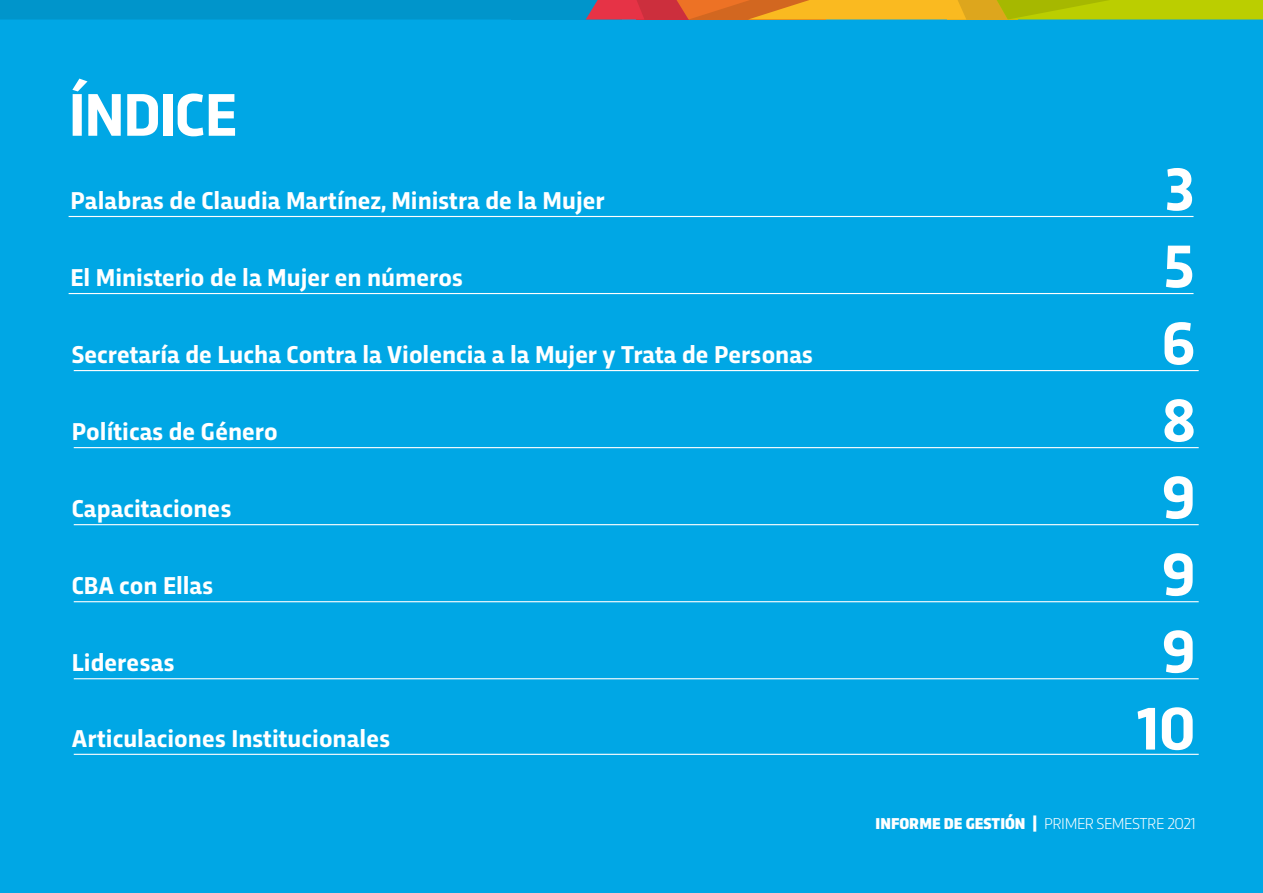
<style>
.page{position:relative;width:1263px;height:893px;background:#00a7e5}
.page>*{position:absolute;margin:0;border:0;box-sizing:border-box;transform-origin:0 0}
.t1{font:700 63px "Trasandina";letter-spacing:-.025em;color:#fff}
.t2{font:700 25.5px "Trasandina";color:#fff}
.t3{font:300 16.5px "Trasandina";letter-spacing:-.025em;color:#fff}
.s1{font-weight:900}
</style>
<div class="page">
<hr style="left:74px;top:447px;width:1125px;height:1px;background:#fff">
<hr style="left:74px;top:601px;width:1125px;height:1px;background:#fff">
<hr style="left:74px;top:678px;width:1125px;height:1px;background:#fff">
<hr style="left:74px;top:524px;width:1125px;height:1px;background:#fff">
<hr style="left:74px;top:370px;width:1125px;height:1px;background:#fff">
<hr style="left:74px;top:754px;width:1125px;height:1px;background:#fff">
<hr style="left:69px;top:216px;width:1124px;height:1px;background:#fff">
<hr style="left:69px;top:293px;width:1124px;height:1px;background:#fff">
<div style="left:947px;top:0;width:71px;height:20px;background:#dda61d"></div>
<div style="left:636px;top:0;width:52px;height:20px;background:#cc2f3d"></div>
<div style="left:511px;top:0;width:111px;height:20px;background:#0095cb"></div>
<div style="left:0;top:0;width:511px;height:20px;background:#0095cb"></div>
<svg style="left:586px;top:0;width:58px;height:20px"></svg>
<svg style="left:677px;top:0;width:289px;height:20px;background:#eb9c23"></svg>
<svg style="left:997px;top:0;width:266px;height:20px;background:#b3c705"></svg>
<h1 class="t1" style="left:69px;top:68px;width:170px">ÍNDICE</h1>
<p class="t2" style="left:71px;top:181px;width:535px">Palabras de Claudia Martínez, Ministra de la Mujer</p>
<p class="t2" style="left:71px;top:258px;width:394px">El Ministerio de la Mujer en números</p>
<p class="t2" style="left:72px;top:335px;width:742px">Secretaría de Lucha Contra la Violencia a la Mujer y Trata de Personas</p>
<p class="t2" style="left:72px;top:412px;width:207px">Políticas de Género</p>
<p class="t2" style="left:72px;top:489px;width:161px">Capacitaciones</p>
<p class="t2" style="left:72px;top:567px;width:143px">CBA con Ellas</p>
<p class="t2" style="left:72px;top:644px;width:104px">Lideresas</p>
<p class="t2" style="left:72px;top:720px;width:320px">Articulaciones Institucionales</p>
<h1 class="t1" style="left:1165px;top:142px;width:30px">3</h1>
<h1 class="t1" style="left:1164px;top:219px;width:32px">5</h1>
<h1 class="t1" style="left:1162px;top:297px;width:35px">6</h1>
<h1 class="t1" style="left:1162px;top:374px;width:34px">8</h1>
<h1 class="t1" style="left:1162px;top:451px;width:35px">9</h1>
<h1 class="t1" style="left:1162px;top:528px;width:35px">9</h1>
<h1 class="t1" style="left:1162px;top:605px;width:35px">9</h1>
<h1 class="t1" style="left:1136px;top:682px;width:60px">10</h1>
<p class="t3" style="left:876px;top:812px;width:322px"><span class="s1">INFORME DE GESTIÓN |</span> PRIMER SEMESTRE 2021</p>
</div>
